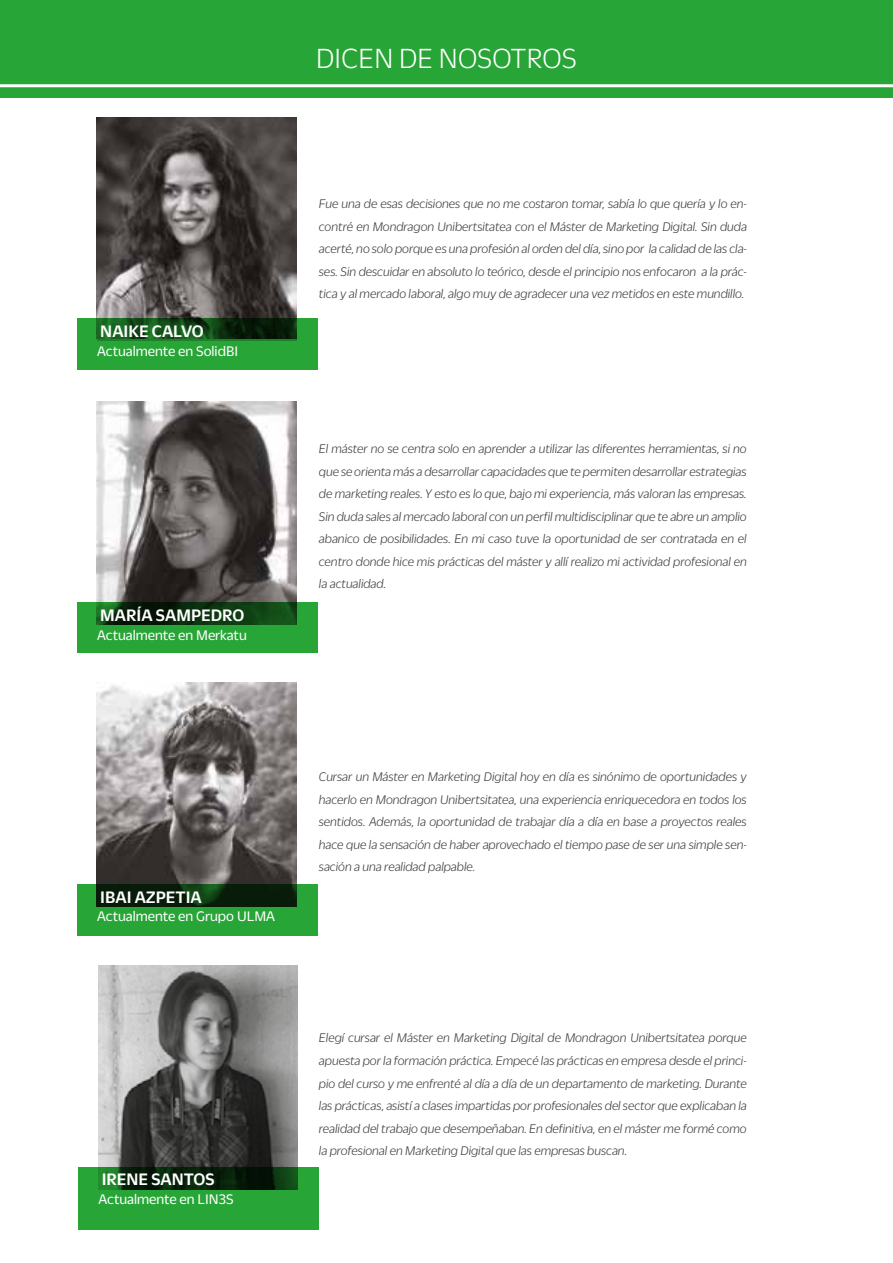
<style>
.page{position:relative;width:893px;height:1263px;background:#fff}
.page>*{position:absolute;margin:0;border:0;box-sizing:border-box;transform-origin:0 0}
.t1{font:300 30px "Duplicate Sans";letter-spacing:.01em;color:#fff}
.t2{font:500 18px "Duplicate Sans";color:#fff}
.t3{font:15px "Duplicate Sans";color:#fff}
.t4{font:italic 300 13.5px/22.5px "Duplicate Sans";color:#3c3c3b;text-align:justify}
</style>
<div class="page">
<div style="left:0;top:0;width:893px;height:97px;background:#27a536"></div>
<img style="left:97px;top:117px;width:199px;height:202px">
<img style="left:97px;top:683px;width:199px;height:201px">
<img style="left:98px;top:965px;width:200px;height:202px">
<img style="left:97px;top:401px;width:199px;height:202px">
<svg style="left:77px;top:319px;width:240px;height:51px;background:#1f822a"></svg>
<svg style="left:77px;top:884px;width:240px;height:51px;background:#1b7425"></svg>
<svg style="left:78px;top:1167px;width:241px;height:63px;background:#1e802a"></svg>
<svg style="left:77px;top:603px;width:240px;height:50px;background:#1d7b28"></svg>
<hr style="left:0;top:84px;width:893px;height:3px;background:#fff">
<h2 class="t2" style="left:100px;top:319px;width:105px">NAIKE CALVO</h2>
<p class="t3" style="left:97px;top:341px;width:142px">Actualmente en SolidBI</p>
<h2 class="t2" style="left:100px;top:603px;width:145px">MARÍA SAMPEDRO</h2>
<p class="t3" style="left:97px;top:625px;width:151px">Actualmente en Merkatu</p>
<h1 class="t1" style="left:316px;top:40px;width:262px">DICEN DE NOSOTROS</h1>
<p class="t4" style="left:319px;top:192px;width:430px">Fue una de esas decisiones que no me costaron tomar, sabía lo que quería y lo en&shy;contré en Mondragon Unibertsitatea con el Máster de Marketing Digital. Sin duda acerté, no solo porque es una profesión al orden del día, sino por la calidad de las cla&shy;ses. Sin descuidar en absoluto lo teórico, desde el principio nos enfocaron a la prác&shy;tica y al mercado laboral, algo muy de agradecer una vez metidos en este mundillo.</p>
<p class="t4" style="left:319px;top:437px;width:429px">El máster no se centra solo en aprender a utilizar las diferentes herramientas, si no que se orienta más a desarrollar capacidades que te permiten desarrollar estrategias de marketing reales. Y esto es lo que, bajo mi experiencia, más valoran las empresas.<br>Sin duda sales al mercado laboral con un perfil multidisciplinar que te abre un amplio abanico de posibilidades. En mi caso tuve la oportunidad de ser contratada en el centro donde hice mis prácticas del máster y allí realizo mi actividad profesional en la actualidad.</p>
<h2 class="t2" style="left:100px;top:885px;width:103px">IBAI AZPETIA</h2>
<p class="t3" style="left:97px;top:907px;width:179px">Actualmente en Grupo ULMA</p>
<h2 class="t2" style="left:102px;top:1167px;width:114px">IRENE SANTOS</h2>
<p class="t3" style="left:99px;top:1189px;width:136px">Actualmente en LIN3S</p>
<p class="t4" style="left:319px;top:765px;width:429px">Cursar un Máster en Marketing Digital hoy en día es sinónimo de oportunidades y hacerlo en Mondragon Unibertsitatea, una experiencia enriquecedora en todos los sentidos. Además, la oportunidad de trabajar día a día en base a proyectos reales hace que la sensación de haber aprovechado el tiempo pase de ser una simple sen&shy;sación a una realidad palpable.</p>
<p class="t4" style="left:319px;top:1026px;width:429px">Elegí cursar el Máster en Marketing Digital de Mondragon Unibertsitatea porque apuesta por la formación práctica. Empecé las prácticas en empresa desde el princi&shy;pio del curso y me enfrenté al día a día de un departamento de marketing. Durante las prácticas, asistí a clases impartidas por profesionales del sector que explicaban la realidad del trabajo que desempeñaban. En definitiva, en el máster me formé como la profesional en Marketing Digital que las empresas buscan.</p>
</div>
